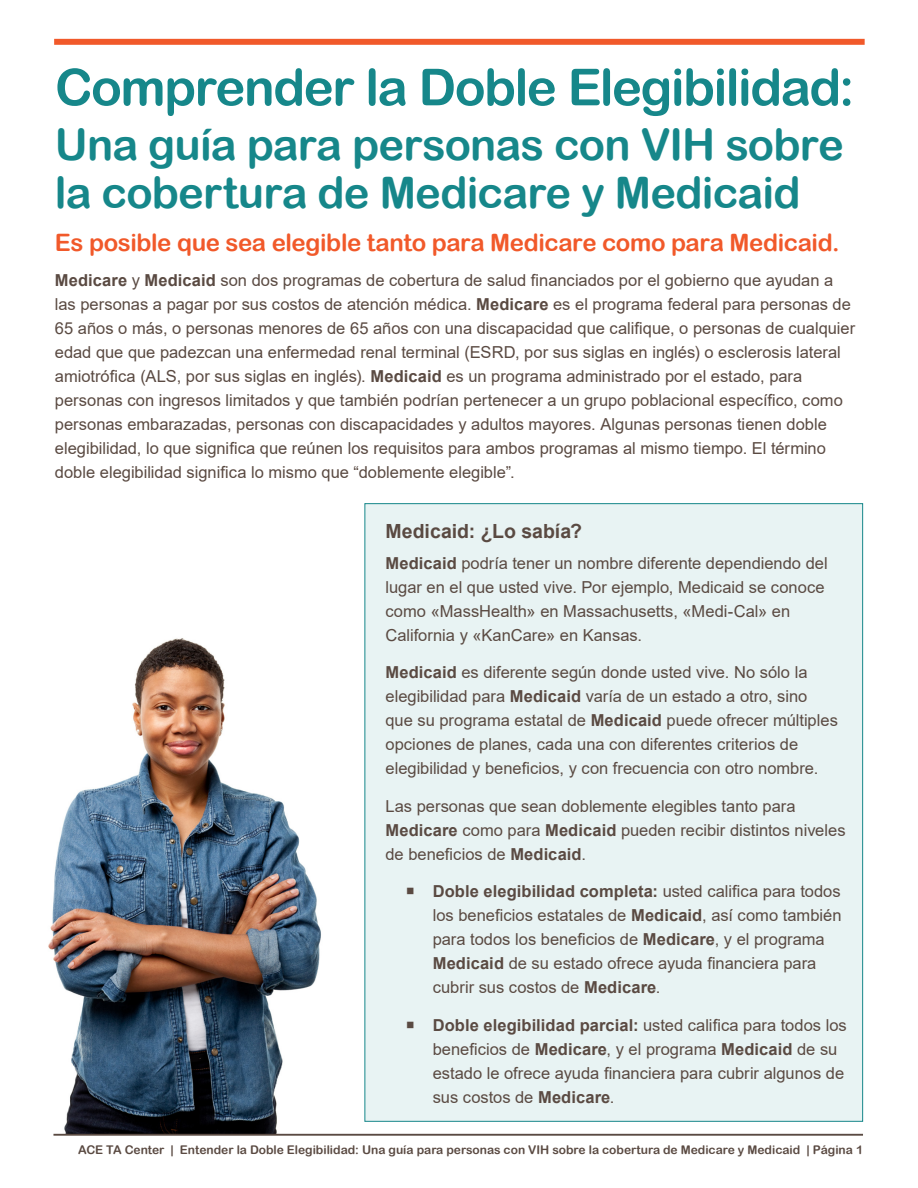
<style>
.page{position:relative;width:918px;height:1188px;background:#fff}
.page>*{position:absolute;margin:0;border:0;box-sizing:border-box;transform-origin:0 0}
.t1{font:51px "Arial Rounded MT Bold";letter-spacing:-.03em;color:#16878a}
.t2{font:43.5px/48px "Arial Rounded MT Bold";letter-spacing:-.02em;color:#16878a}
.t3{font:24px "Arial Rounded MT Bold";letter-spacing:-.015em;color:#f1592a}
.t4{font:700 19.5px "Arial";color:#5a4a42}
.t5{font:16.5px/24px "Arial";color:#5a4a42}
.t6{font:12px "Arial Rounded MT Bold";color:#5a4a42}
.s1{font-weight:700}
</style>
<div class="page">
<img style="left:48px;top:638px;width:308px;height:496px">
<hr style="left:53px;top:1134px;width:810px;height:2px;background:#5a4a42">
<svg style="left:54px;top:39px;width:811px;height:6px;background:#f15e30"></svg>
<div style="left:365px;top:504px;width:498px;height:617px;background:#e8f3f3"></div>
<h1 class="t1" style="left:55px;top:57px;width:801px">Comprender la Doble Elegibilidad:</h1>
<h1 class="t2" style="left:55px;top:120px;width:790px">Una guía para personas con VIH sobre la cobertura de Medicare y Medicaid</h1>
<h2 class="t3" style="left:55px;top:229px;width:786px">Es posible que sea elegible tanto para Medicare como para Medicaid.</h2>
<p class="t5" style="left:55px;top:268px;width:802px"><span class="s1">Medicare</span> y <span class="s1">Medicaid</span> son dos programas de cobertura de salud financiados por el gobierno que ayudan a las personas a pagar por sus costos de atención médica. <span class="s1">Medicare</span> es el programa federal para personas de 65 años o más, o personas menores de 65 años con una discapacidad que califique, o personas de cualquier edad que que padezcan una enfermedad renal terminal (ESRD, por sus siglas en inglés) o esclerosis lateral amiotrófica (ALS, por sus siglas en inglés). <span class="s1">Medicaid</span> es un programa administrado por el estado, para personas con ingresos limitados y que también podrían pertenecer a un grupo poblacional específico, como personas embarazadas, personas con discapacidades y adultos mayores. Algunas personas tienen doble elegibilidad, lo que significa que reúnen los requisitos para ambos programas al mismo tiempo. El término doble elegibilidad significa lo mismo que “doblemente elegible”.</p>
<h3 class="t4" style="left:386px;top:517px;width:198px">Medicaid: ¿Lo sabía?</h3>
<p class="t5" style="left:386px;top:551px;width:444px"><span class="s1">Medicaid</span> podría tener un nombre diferente dependiendo del lugar en el que usted vive. Por ejemplo, Medicaid se conoce como «MassHealth» en Massachusetts, «Medi-Cal» en California y «KanCare» en Kansas.</p>
<p class="t5" style="left:386px;top:660px;width:454px"><span class="s1">Medicaid</span> es diferente según donde usted vive. No sólo la elegibilidad para <span class="s1">Medicaid</span> varía de un estado a otro, sino que su programa estatal de <span class="s1">Medicaid</span> puede ofrecer múltiples opciones de planes, cada una con diferentes criterios de elegibilidad y beneficios, y con frecuencia con otro nombre.</p>
<p class="t5" style="left:386px;top:794px;width:462px">Las personas que sean doblemente elegibles tanto para<br><span class="s1">Medicare</span> como para <span class="s1">Medicaid</span> pueden recibir distintos niveles de beneficios de <span class="s1">Medicaid</span>.</p>
<p class="t5" style="left:433px;top:879px;width:410px;text-indent:-27px">◼ <span class="s1">Doble elegibilidad completa:</span> usted califica para todos los beneficios estatales de <span class="s1">Medicaid</span>, así como también para todos los beneficios de <span class="s1">Medicare</span>, y el programa <span class="s1">Medicaid</span> de su estado ofrece ayuda financiera para cubrir sus costos de <span class="s1">Medicare</span>.</p>
<p class="t5" style="left:433px;top:1013px;width:416px;text-indent:-27px">◼ <span class="s1">Doble elegibilidad parcial:</span> usted califica para todos los beneficios de <span class="s1">Medicare</span>, y el programa <span class="s1">Medicaid</span> de su estado le ofrece ayuda financiera para cubrir algunos de sus costos de <span class="s1">Medicare</span>.</p>
<p class="t6" style="left:78px;top:1142px;width:787px">ACE TA Center | Entender la Doble Elegibilidad: Una guía para personas con VIH sobre la cobertura de Medicare y Medicaid | Página 1</p>
</div>
